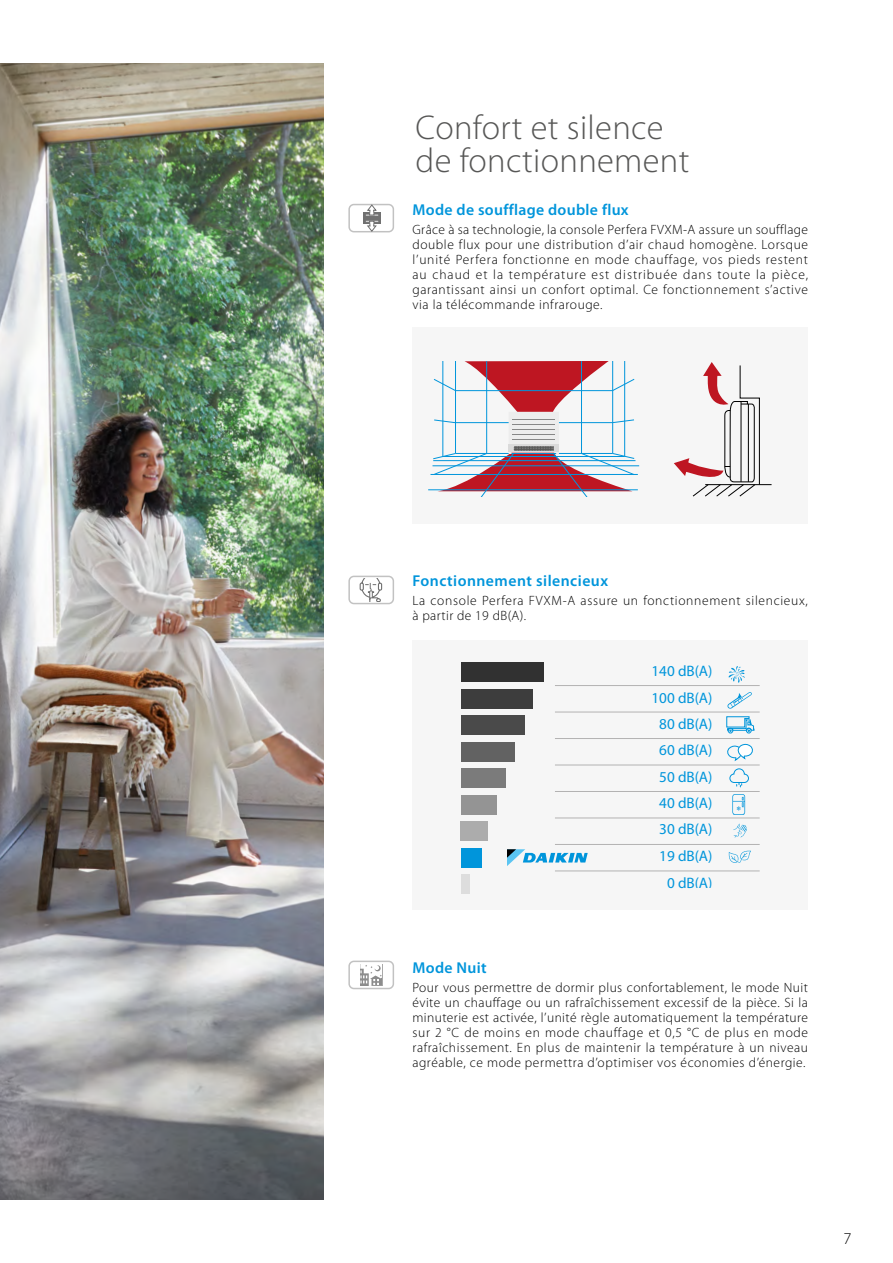
<style>
.page{position:relative;width:893px;height:1263px;background:#fff}
.page>*{position:absolute;margin:0;border:0;box-sizing:border-box;transform-origin:0 0}
.t1{font:300 34.5px/33px "Myriad Pro";letter-spacing:.01em;color:#575756}
.t2{font:300 16.5px "Myriad Pro";color:#000}
.t3{font:600 15.75px "Myriad Pro";letter-spacing:.02em;color:#0095db}
.t4{font:15.15px "Myriad Pro";color:#0095db}
.t5{font:300 13.5px/15px "Myriad Pro";letter-spacing:.04em;color:#000;text-align:justify}
</style>
<div class="page">
<img style="left:0;top:64px;width:323px;height:1135px">
<div style="left:412px;top:327px;width:396px;height:196px;background:#f6f6f6"></div>
<hr style="left:432px;top:465px;width:207px;height:1px;background:#0095db">
<hr style="left:430px;top:474px;width:208px;height:1px;background:#0095db">
<hr style="left:428px;top:489px;width:210px;height:1px;background:#0095db">
<svg style="left:433px;top:362px;width:202px;height:135px"></svg>
<hr style="left:705px;top:484px;width:67px;height:1px;background:#000">
<svg style="left:674px;top:362px;width:86px;height:135px"></svg>
<div style="left:348px;top:576px;width:46px;height:28px;border:2px solid #c2c2c2;border-radius:5px"></div>
<svg style="left:359px;top:578px;width:24px;height:24px"></svg>
<div style="left:412px;top:640px;width:396px;height:270px;background:#f6f6f6"></div>
<div style="left:461px;top:875px;width:8px;height:19px;background:#ddd"></div>
<div style="left:461px;top:848px;width:20px;height:19px;background:#0095db"></div>
<div style="left:461px;top:821px;width:27px;height:20px;background:#acacac"></div>
<div style="left:461px;top:795px;width:36px;height:19px;background:#949494"></div>
<div style="left:461px;top:768px;width:44px;height:20px;background:#7b7b7b"></div>
<div style="left:461px;top:742px;width:54px;height:19px;background:#626262"></div>
<div style="left:461px;top:715px;width:63px;height:20px;background:#4a4a4a"></div>
<div style="left:461px;top:689px;width:72px;height:19px;background:#3d3d3d"></div>
<div style="left:461px;top:662px;width:82px;height:20px;background:#313131"></div>
<svg style="left:733px;top:824px;width:14px;height:14px"></svg>
<svg style="left:727px;top:692px;width:25px;height:17px"></svg>
<svg style="left:729px;top:851px;width:22px;height:12px"></svg>
<svg style="left:729px;top:768px;width:20px;height:19px"></svg>
<svg style="left:727px;top:743px;width:26px;height:18px"></svg>
<svg style="left:726px;top:716px;width:28px;height:18px"></svg>
<svg style="left:728px;top:666px;width:17px;height:17px"></svg>
<svg style="left:732px;top:794px;width:13px;height:21px"></svg>
<svg style="left:507px;top:849px;width:81px;height:17px"></svg>
<hr style="left:555px;top:685px;width:205px;height:1px;background:#b3b2b2">
<hr style="left:555px;top:712px;width:205px;height:1px;background:#b3b2b2">
<hr style="left:555px;top:738px;width:205px;height:1px;background:#b3b2b2">
<hr style="left:555px;top:765px;width:205px;height:1px;background:#b3b2b2">
<hr style="left:555px;top:791px;width:205px;height:1px;background:#b3b2b2">
<hr style="left:555px;top:818px;width:205px;height:1px;background:#b3b2b2">
<hr style="left:555px;top:844px;width:205px;height:1px;background:#b3b2b2">
<hr style="left:555px;top:871px;width:205px;height:1px;background:#b3b2b2">
<div style="left:348px;top:960px;width:46px;height:29px;border:2px solid #c2c2c2;border-radius:5px"></div>
<svg style="left:361px;top:965px;width:21px;height:21px"></svg>
<div style="left:348px;top:204px;width:46px;height:28px;border:2px solid #c2c2c2;border-radius:5px"></div>
<svg style="left:359px;top:205px;width:26px;height:26px"></svg>
<h1 class="t1" style="left:416px;top:112px;width:275px">Confort et silence de fonctionnement</h1>
<p class="t3" style="left:412px;top:200px;width:218px">Mode de soufflage double flux</p>
<p class="t5" style="left:412px;top:223px;width:397px">Grâce à sa technologie, la console Perfera FVXM-A assure un soufflage double flux pour une distribution d’air chaud homogène. Lorsque l’unité Perfera fonctionne en mode chauffage, vos pieds restent au chaud et la température est distribuée dans toute la pièce, garantissant ainsi un confort optimal. Ce fonctionnement s’active via la télécommande infrarouge.</p>
<p class="t3" style="left:412px;top:571px;width:197px">Fonctionnement silencieux</p>
<p class="t5" style="left:412px;top:593px;width:397px">La console Perfera FVXM-A assure un fonctionnement silencieux, à partir de 19 dB(A).</p>
<p class="t4" style="left:651px;top:662px;width:62px">140 dB(A)</p>
<p class="t4" style="left:660px;top:664px;width:62px">140 dB(A)</p>
<p class="t4" style="left:651px;top:688px;width:62px">100 dB(A)</p>
<p class="t4" style="left:660px;top:690px;width:62px">100 dB(A)</p>
<p class="t4" style="left:659px;top:715px;width:55px">80 dB(A)</p>
<p class="t4" style="left:668px;top:717px;width:55px">80 dB(A)</p>
<p class="t4" style="left:659px;top:741px;width:55px">60 dB(A)</p>
<p class="t4" style="left:668px;top:743px;width:55px">60 dB(A)</p>
<p class="t4" style="left:659px;top:767px;width:55px">50 dB(A)</p>
<p class="t4" style="left:668px;top:769px;width:55px">50 dB(A)</p>
<p class="t4" style="left:659px;top:794px;width:55px">40 dB(A)</p>
<p class="t4" style="left:668px;top:796px;width:55px">40 dB(A)</p>
<p class="t4" style="left:659px;top:820px;width:55px">30 dB(A)</p>
<p class="t4" style="left:668px;top:822px;width:55px">30 dB(A)</p>
<p class="t4" style="left:659px;top:846px;width:55px">19 dB(A)</p>
<p class="t4" style="left:668px;top:848px;width:55px">19 dB(A)</p>
<p class="t4" style="left:667px;top:873px;width:47px">0 dB(A)</p>
<p class="t4" style="left:676px;top:875px;width:47px">0 dB(A)</p>
<p class="t3" style="left:412px;top:957px;width:76px">Mode Nuit</p>
<p class="t5" style="left:412px;top:980px;width:397px">Pour vous permettre de dormir plus confortablement, le mode Nuit évite un chauffage ou un rafraîchissement excessif de la pièce. Si la minuterie est activée, l’unité règle automatiquement la température sur 2 °C de moins en mode chauffage et 0,5 °C de plus en mode rafraîchissement. En plus de maintenir la température à un niveau agréable, ce mode permettra d’optimiser vos économies d’énergie.</p>
<p class="t2" style="left:843px;top:1230px;width:10px">7</p>
</div>
